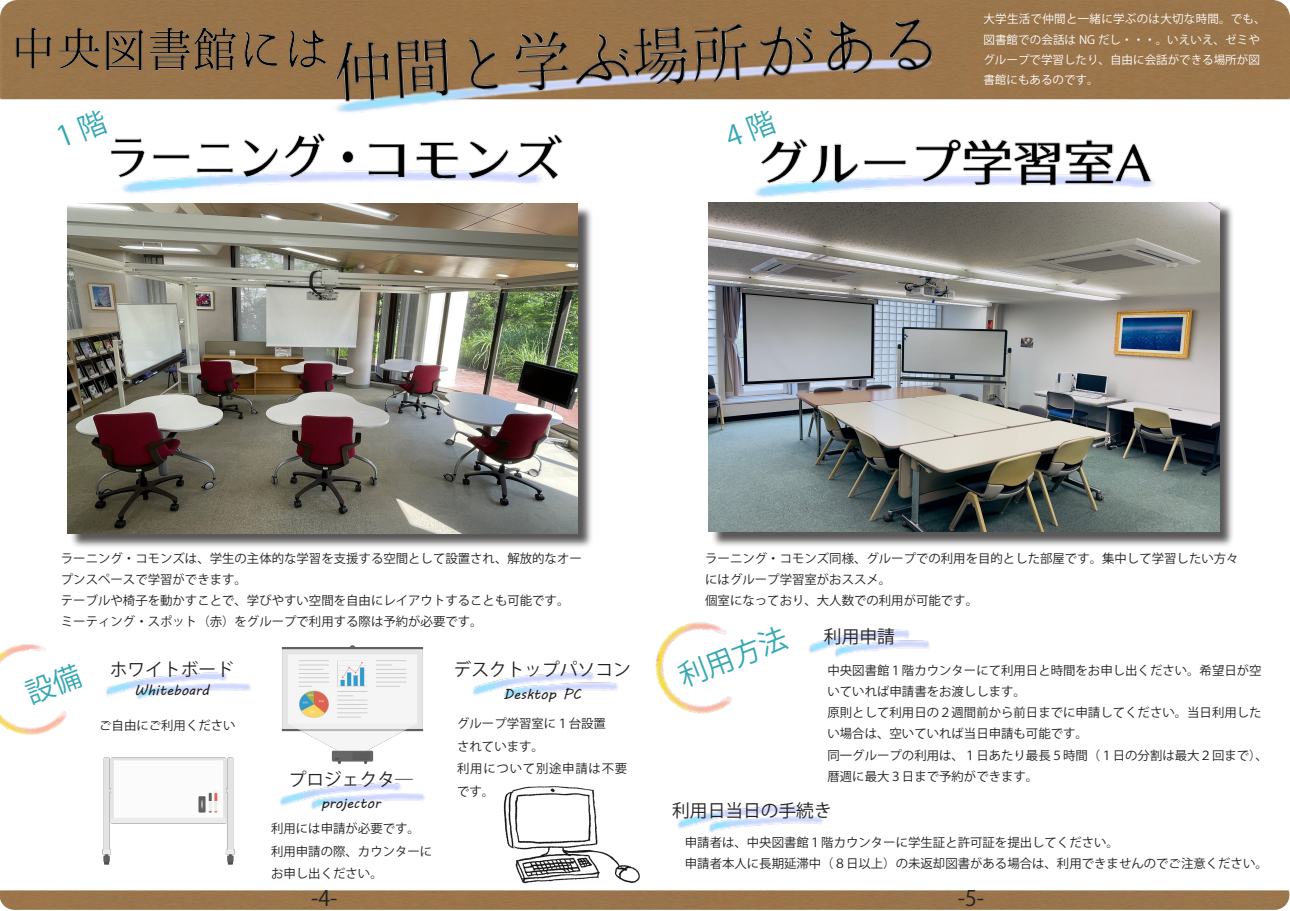
<style>
.page{position:relative;width:1290px;height:911px;background:#fff}
.page>*{position:absolute;margin:0;border:0;box-sizing:border-box;transform-origin:0 0}
.t1{font:28.38px "Koz Go Pr 6 N";color:#34a7b2}
.t2{font:21.25px "Koz Go Pr 6 N";color:#231f20}
.t3{font:17.75px "Koz Go Pr 6 N";color:#231f20}
.t4{font:14.12px "MV Boli";color:#231f20}
.t5{font:12.38px/21px "Koz Go Pr 6 N";color:#231f20}
.t6{font:12.38px "Koz Go Pr 6 N";letter-spacing:.06em;color:#231f20}
.t7{font:11.5px/20.1px "Koz Go Pr 6 N";letter-spacing:.005em;color:#fff}
</style>
<div class="page">
<img style="left:281px;top:645px;width:143px;height:119px">
<img style="left:0;top:894px;width:1289px;height:16px">
<svg style="left:0;top:890px;width:1290px;height:4px;background:#a3815c"></svg>
<img style="left:677px;top:805px;width:146px;height:28px">
<img style="left:809px;top:629px;width:121px;height:28px">
<img style="left:279px;top:782px;width:146px;height:28px">
<img style="left:472px;top:671px;width:144px;height:28px">
<img style="left:105px;top:672px;width:146px;height:28px">
<img style="left:122px;top:181px;width:418px;height:13px">
<div style="left:0;top:0;width:1290px;height:96px;background:#9a754b"></div>
<svg style="left:0;top:96px;width:1290px;height:38px"></svg>
<img style="left:102px;top:21px;width:227px;height:55px">
<img style="left:111px;top:134px;width:250px;height:49px">
<img style="left:291px;top:42px;width:787px;height:83px">
<img style="left:754px;top:188px;width:466px;height:16px">
<img style="left:759px;top:138px;width:396px;height:50px">
<div style="left:69px;top:206px;width:524px;height:343px;background:#231f20;opacity:.75"></div>
<img style="left:67px;top:204px;width:511px;height:329px">
<img style="left:0;top:644px;width:67px;height:91px">
<img style="left:102px;top:757px;width:133px;height:108px">
<img style="left:499px;top:786px;width:145px;height:118px">
<img style="left:329px;top:14px;width:426px;height:97px">
<img style="left:748px;top:8px;width:194px;height:74px">
<div style="left:711px;top:204px;width:523px;height:343px;background:#231f20;opacity:.75"></div>
<img style="left:709px;top:202px;width:510px;height:329px">
<img style="left:616px;top:622px;width:116px;height:92px">
<img style="left:14px;top:23px;width:93px;height:49px">
<img style="left:361px;top:132px;width:209px;height:49px">
<svg style="left:57px;top:108px;width:52px;height:26px"></svg>
<svg style="left:723px;top:108px;width:55px;height:40px"></svg>
<svg style="left:23px;top:661px;width:44px;height:44px"></svg>
<p class="t7" style="left:983px;top:9px;width:284px">大学生活で仲間と一緒に学ぶのは大切な時間。でも、図書館での会話は NG だし・・・。いえいえ、ゼミやグループで学習したり、自由に会話ができる場所が図書館にもあるのです。</p>
<p class="t5" style="left:61px;top:548px;width:522px">ラーニング・コモンズは、学生の主体的な学習を支援する空間として設置され、解放的なオープンスペースで学習ができます。</p>
<p class="t5" style="left:61px;top:590px;width:510px">テーブルや椅子を動かすことで、学びやすい空間を自由にレイアウトすることも可能です。</p>
<p class="t5" style="left:61px;top:611px;width:423px">ミーティング・スポット（赤）をグループで利用する際は予約が必要です。</p>
<p class="t3" style="left:110px;top:659px;width:126px">ホワイトボード</p>
<p class="t4" style="left:135px;top:680px;width:76px">Whiteboard</p>
<p class="t5" style="left:99px;top:715px;width:138px">ご自由にご利用ください</p>
<p class="t3" style="left:289px;top:770px;width:126px">プロジェクタ―</p>
<p class="t4" style="left:321px;top:793px;width:61px">projector</p>
<p class="t5" style="left:271px;top:818px;width:150px">利用には申請が必要です。</p>
<p class="t5" style="left:271px;top:841px;width:163px">利用申請の際、カウンターに</p>
<p class="t5" style="left:271px;top:863px;width:113px">お申し出ください。</p>
<p class="t2" style="left:311px;top:886px;width:28px">-4-</p>
<p class="t3" style="left:454px;top:659px;width:179px">デスクトップパソコン</p>
<p class="t4" style="left:563px;top:684px;width:19px">PC</p>
<p class="t4" style="left:504px;top:684px;width:54px">Desktop</p>
<p class="t5" style="left:457px;top:713px;width:150px">グループ学習室に１台設置</p>
<p class="t5" style="left:457px;top:736px;width:88px">されています。</p>
<p class="t6" style="left:457px;top:762px;width:172px">利用について別途申請は不要</p>
<p class="t5" style="left:457px;top:781px;width:39px">です。</p>
<p class="t5" style="left:705px;top:548px;width:535px">ラーニング・コモンズ同様、グループでの利用を目的とした部屋です。集中して学習したい方々にはグループ学習室がおススメ。</p>
<p class="t5" style="left:705px;top:590px;width:274px">個室になっており、大人数での利用が可能です。</p>
<p class="t1" style="left:674px;top:662px;width:115px;rotate:-21deg">利用方法</p>
<p class="t3" style="left:824px;top:626px;width:72px">利用申請</p>
<p class="t5" style="left:827px;top:660px;width:436px">中央図書館１階カウンターにて利用日と時間をお申し出ください。希望日が空いていれば申請書をお渡しします。</p>
<p class="t5" style="left:827px;top:702px;width:436px">原則として利用日の２週間前から前日までに申請してください。当日利用したい場合は、空いていれば当日申請も可能です。</p>
<p class="t5" style="left:827px;top:744px;width:442px">同一グループの利用は、１日あたり最長５時間（１日の分割は最大２回まで、(暦週に最大３日まで予約ができます。</p>
<p class="t3" style="left:672px;top:800px;width:161px">利用日当日の手続き</p>
<p class="t5" style="left:685px;top:832px;width:436px">申請者は、中央図書館１階カウンターに学生証と許可証を提出してください。</p>
<p class="t5" style="left:685px;top:853px;width:584px">申請者本人に長期延滞中（８日以上）の未返却図書がある場合は、利用できませんのでご注意ください。</p>
<p class="t2" style="left:958px;top:886px;width:28px">-5-</p>
</div>
